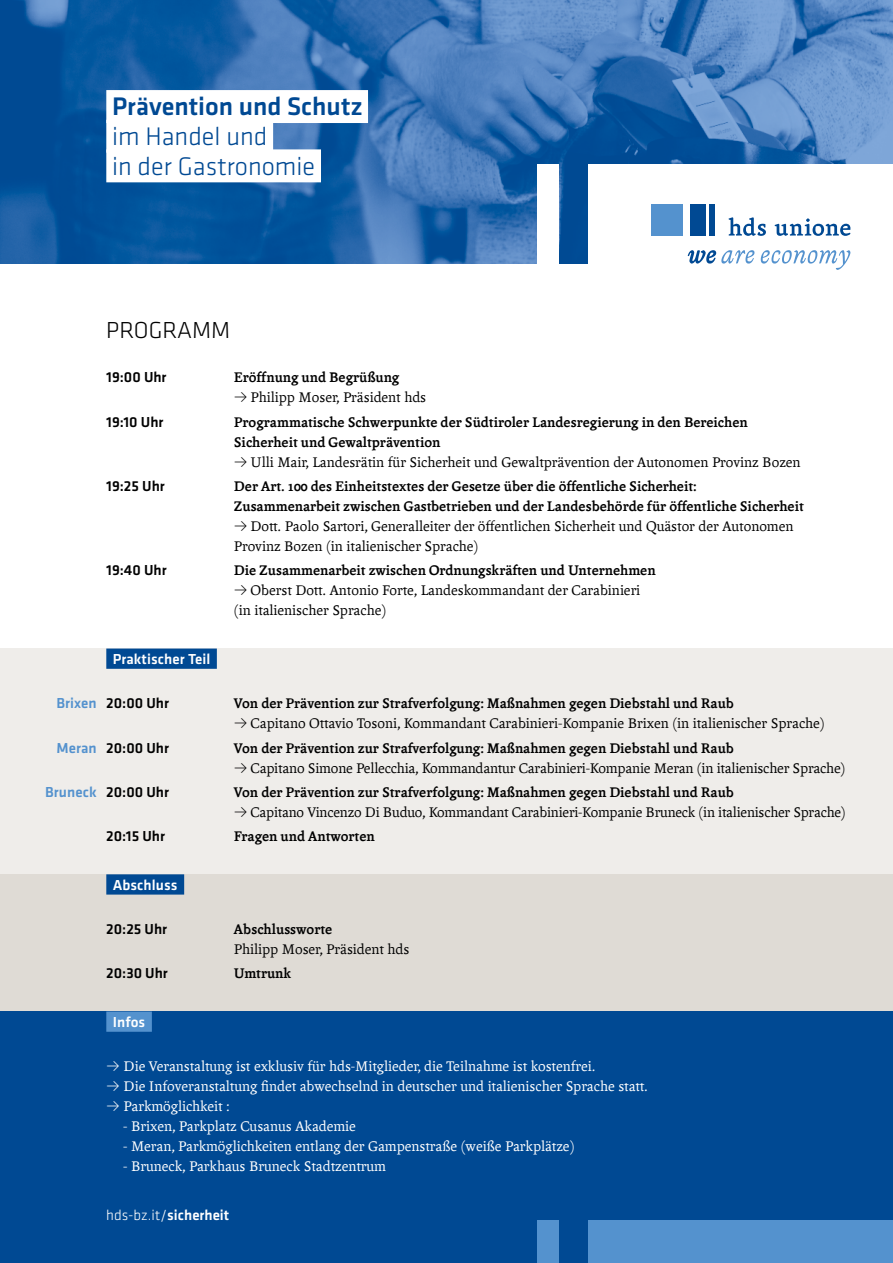
<style>
.page{position:relative;width:893px;height:1263px;background:#fff}
.page>*{position:absolute;margin:0;border:0;box-sizing:border-box;transform-origin:0 0}
.t1{font:300 26.4px/29.7px "Klavika";color:#004993}
.t2{font:500 26.4px "Klavika";color:#004993}
.t3{font:300 24px "Klavika";color:#000}
.t4{font:15px/20.1px "Andralis ND Os F";color:#000}
.t5{font:700 15px/20px "Andralis ND Os F";color:#000}
.t6{font:15px "Andralis ND Os F";color:#fff}
.t7{font:500 15px "Klavika";color:#000}
.t8{font:500 15px "Klavika";letter-spacing:.005em;color:#fff}
.t9{font:300 15px "Klavika";color:#fff}
.t10{font:500 15px "Klavika";letter-spacing:.005em;color:#5492ce}
.s1{font-family:"Klavika";font-weight:300}
.s2{font-weight:500}
</style>
<div class="page">
<div style="left:0;top:648px;width:893px;height:286px;background:#efedea"></div>
<div style="left:0;top:874px;width:893px;height:197px;background:#dfdbd5"></div>
<div style="left:0;top:1012px;width:893px;height:251px;background:#004993"></div>
<img style="left:0;top:0;width:893px;height:264px">
<div style="left:589px;top:165px;width:304px;height:105px;background:#fff"></div>
<div style="left:589px;top:1220px;width:304px;height:43px;background:#5492ce"></div>
<div style="left:537px;top:165px;width:21px;height:105px;background:#fff"></div>
<div style="left:537px;top:1220px;width:21px;height:43px;background:#5492ce"></div>
<div style="left:651px;top:204px;width:31px;height:31px;background:#5492ce"></div>
<div style="left:709px;top:204px;width:5px;height:31px;background:#004993"></div>
<div style="left:690px;top:204px;width:15px;height:31px;background:#004993"></div>
<svg style="left:729px;top:217px;width:121px;height:19px"></svg>
<svg style="left:688px;top:250px;width:66px;height:14px"></svg>
<svg style="left:761px;top:250px;width:89px;height:20px"></svg>
<div style="left:106px;top:90px;width:262px;height:33px;background:#fff"></div>
<div style="left:106px;top:120px;width:167px;height:33px;background:#fff"></div>
<div style="left:106px;top:149px;width:215px;height:33px;background:#fff"></div>
<div style="left:106px;top:648px;width:111px;height:21px;background:#004993"></div>
<div style="left:106px;top:874px;width:78px;height:20px;background:#004993"></div>
<div style="left:106px;top:1011px;width:46px;height:21px;background:#5492ce"></div>
<h1 class="t2" style="left:112px;top:89px;width:252px">Prävention und Schutz</h1>
<h1 class="t1" style="left:112px;top:121px;width:205px">im Handel und<br>in der Gastronomie</h1>
<p class="t10" style="left:56px;top:693px;width:42px">Brixen</p>
<p class="t10" style="left:57px;top:737px;width:42px">Meran</p>
<p class="t10" style="left:45px;top:782px;width:53px">Bruneck</p>
<h2 class="t3" style="left:106px;top:316px;width:126px">PROGRAMM</h2>
<p class="t7" style="left:106px;top:367px;width:62px">19:00 Uhr</p>
<p class="t5" style="left:234px;top:368px;width:167px">Eröffnung und Begrüßung</p>
<p class="t4" style="left:234px;top:388px;width:194px"><span class="s1">•</span> Philipp Moser, Präsident hds</p>
<p class="t7" style="left:106px;top:411px;width:59px">19:10 Uhr</p>
<p class="t5" style="left:234px;top:412px;width:515px">Programmatische Schwerpunkte der Südtiroler Landesregierung in den Bereichen<br>Sicherheit und Gewaltprävention</p>
<p class="t4" style="left:234px;top:452px;width:568px"><span class="s1">•</span> Ulli Mair, Landesrätin für Sicherheit und Gewaltprävention der Autonomen Provinz Bozen</p>
<p class="t7" style="left:106px;top:476px;width:60px">19:25 Uhr</p>
<p class="t5" style="left:234px;top:476px;width:571px">Der Art. 100 des Einheitstextes der Gesetze über die öffentliche Sicherheit:<br>Zusammenarbeit zwischen Gastbetrieben und der Landesbehörde für öffentliche Sicherheit</p>
<p class="t4" style="left:234px;top:516px;width:561px"><span class="s1">•</span> Dott. Paolo Sartori, Generalleiter der öffentlichen Sicherheit und Quästor der Autonomen<br>Provinz Bozen (in italienischer Sprache)</p>
<p class="t7" style="left:106px;top:560px;width:62px">19:40 Uhr</p>
<p class="t5" style="left:234px;top:561px;width:423px">Die Zusammenarbeit zwischen Ordnungskräften und Unternehmen</p>
<p class="t4" style="left:234px;top:581px;width:408px"><span class="s1">•</span> Oberst Dott. Antonio Forte, Landeskommandant der Carabinieri (in italienischer Sprache)</p>
<p class="t8" style="left:113px;top:649px;width:99px">Praktischer Teil</p>
<p class="t7" style="left:106px;top:693px;width:64px">20:00 Uhr</p>
<p class="t5" style="left:234px;top:694px;width:502px">Von der Prävention zur Strafverfolgung: Maßnahmen gegen Diebstahl und Raub</p>
<p class="t4" style="left:234px;top:713px;width:592px"><span class="s1">•</span> Capitano Ottavio Tosoni, Kommandant Carabinieri-Kompanie Brixen (in italienischer Sprache)</p>
<p class="t7" style="left:106px;top:737px;width:64px">20:00 Uhr</p>
<p class="t5" style="left:234px;top:738px;width:502px">Von der Prävention zur Strafverfolgung: Maßnahmen gegen Diebstahl und Raub</p>
<p class="t4" style="left:234px;top:758px;width:613px"><span class="s1">•</span> Capitano Simone Pellecchia, Kommandantur Carabinieri-Kompanie Meran (in italienischer Sprache)</p>
<p class="t7" style="left:106px;top:782px;width:64px">20:00 Uhr</p>
<p class="t5" style="left:234px;top:782px;width:502px">Von der Prävention zur Strafverfolgung: Maßnahmen gegen Diebstahl und Raub</p>
<p class="t4" style="left:234px;top:802px;width:613px"><span class="s1">•</span> Capitano Vincenzo Di Buduo, Kommandant Carabinieri-Kompanie Bruneck (in italienischer Sprache)</p>
<p class="t7" style="left:106px;top:826px;width:60px">20:15 Uhr</p>
<p class="t5" style="left:234px;top:827px;width:142px">Fragen und Antworten</p>
<p class="t8" style="left:113px;top:874px;width:66px">Abschluss</p>
<p class="t7" style="left:106px;top:919px;width:62px">20:25 Uhr</p>
<p class="t5" style="left:234px;top:919px;width:100px">Abschlussworte</p>
<p class="t4" style="left:234px;top:939px;width:177px">Philipp Moser, Präsident hds</p>
<p class="t7" style="left:106px;top:963px;width:63px">20:30 Uhr</p>
<p class="t5" style="left:234px;top:964px;width:59px">Umtrunk</p>
<p class="t8" style="left:113px;top:1012px;width:34px">Infos</p>
<p class="t6" style="left:106px;top:1058px;width:491px"><span class="s1">•</span> Die Veranstaltung ist exklusiv für hds-Mitglieder, die Teilnahme ist kostenfrei.</p>
<p class="t6" style="left:106px;top:1078px;width:543px"><span class="s1">•</span> Die Infoveranstaltung findet abwechselnd in deutscher und italienischer Sprache statt.</p>
<p class="t6" style="left:106px;top:1098px;width:125px"><span class="s1">•</span> Parkmöglichkeit :</p>
<p class="t6" style="left:123px;top:1118px;width:234px">- Brixen, Parkplatz Cusanus Akademie</p>
<p class="t6" style="left:123px;top:1138px;width:453px">- Meran, Parkmöglichkeiten entlang der Gampenstraße (weiße Parkplätze)</p>
<p class="t6" style="left:123px;top:1158px;width:264px">- Bruneck, Parkhaus Bruneck Stadtzentrum</p>
<p class="t9" style="left:106px;top:1206px;width:124px">hds-bz.it/<span class="s2">sicherheit</span></p>
</div>
